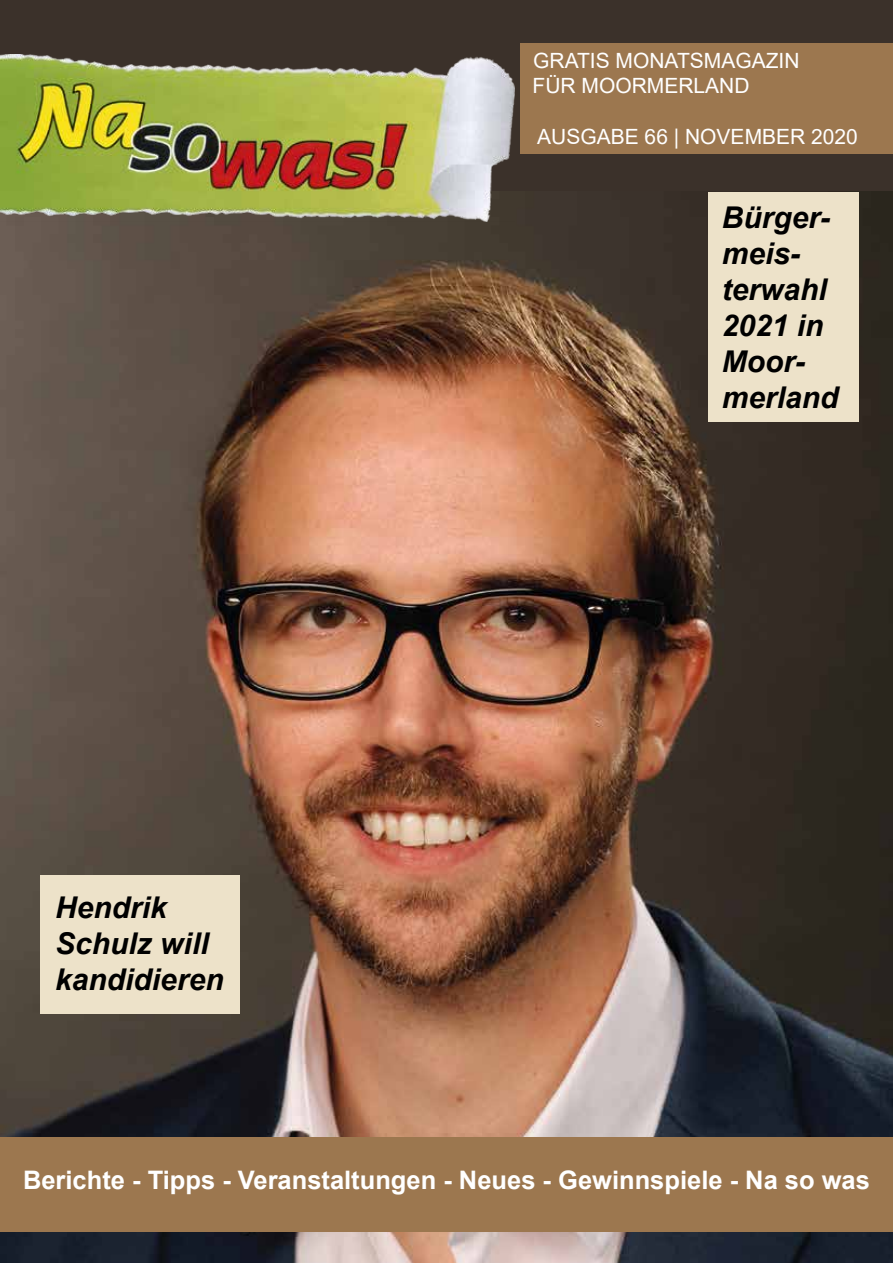
<style>
.page{position:relative;width:893px;height:1263px;background:#fff}
.page>*{position:absolute;margin:0;border:0;box-sizing:border-box;transform-origin:0 0}
.t1{font:italic 700 30px/36px "Arial";color:#000}
.t2{font:700 25.5px "Arial";color:#fff}
.t3{font:21px/25.2px "Arial";color:#fff}
</style>
<div class="page">
<div style="left:0;top:0;width:893px;height:191px;background:#3b312a"></div>
<img style="left:0;top:191px;width:893px;height:1072px">
<img style="left:0;top:54px;width:514px;height:168px">
<div style="left:0;top:1137px;width:893px;height:95px;background:#9c774f"></div>
<div style="left:521px;top:43px;width:372px;height:110px;background:#9c774f"></div>
<div style="left:708px;top:193px;width:151px;height:229px;background:#ede2c9"></div>
<div style="left:40px;top:875px;width:200px;height:138px;background:#ede2c9"></div>
<p class="t3" style="left:533px;top:48px;width:268px">GRATIS MONATSMAGAZIN<br>FÜR MOORMERLAND</p>
<p class="t3" style="left:537px;top:124px;width:322px">AUSGABE 66 | NOVEMBER 2020</p>
<p class="t1" style="left:55px;top:890px;width:170px">Hendrik<br>Schulz will kandidieren</p>
<p class="t1" style="left:722px;top:200px;width:118px">Bürger&shy;meis&shy;terwahl<br>2021 in<br>Moor&shy;merland</p>
<p class="t2" style="left:23px;top:1162px;width:848px">Berichte - Tipps - Veranstaltungen - Neues - Gewinnspiele - Na so was</p>
</div>
